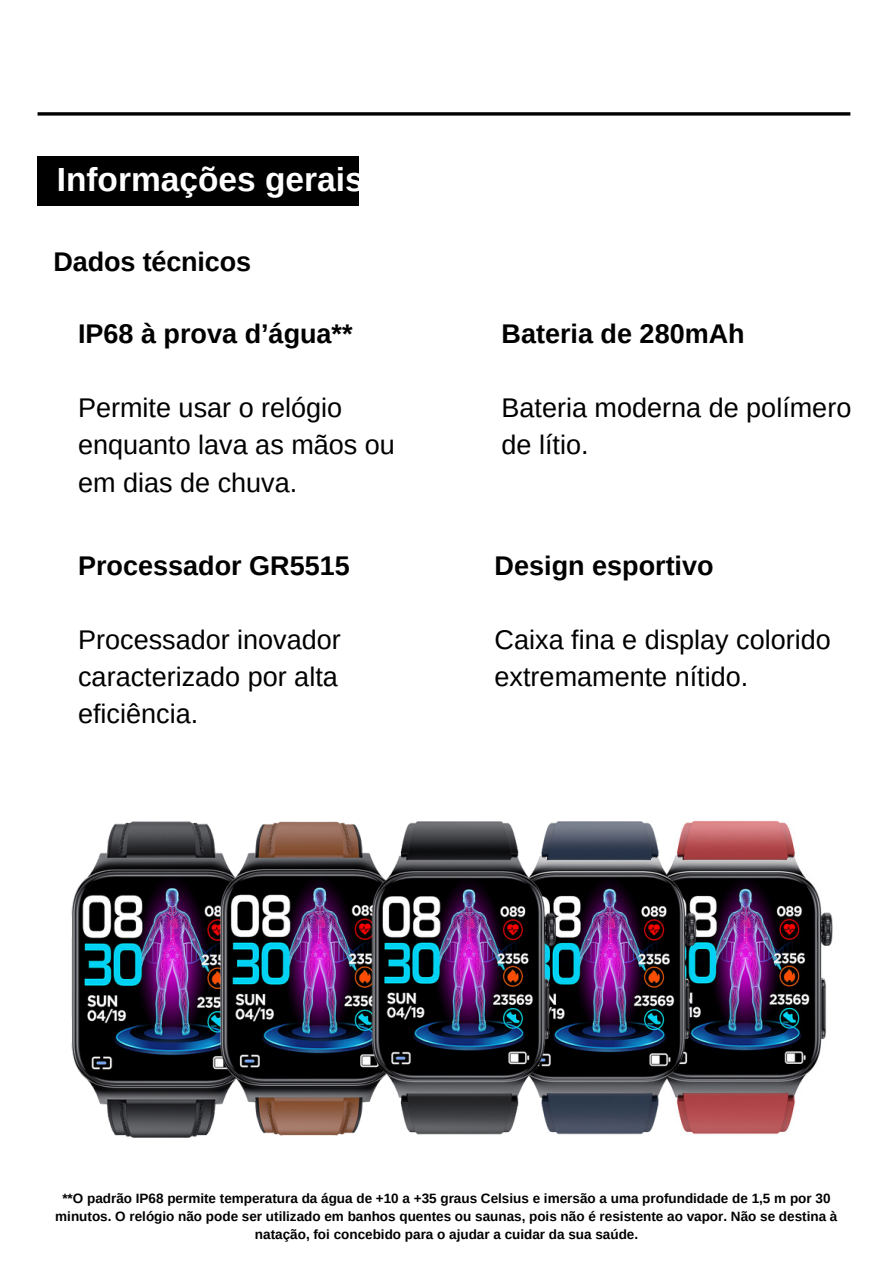
<style>
.page{position:relative;width:894px;height:1264px;background:#fff}
.page>*{position:absolute;margin:0;border:0;box-sizing:border-box;transform-origin:0 0}
.t1{font:700 33.45px "Arimo";color:#fff}
.t2{font:27px/37.2px "Arimo";color:#000}
.t3{font:700 27px "Arimo";color:#000}
.t4{font:700 13.5px/18px "Arimo";color:#000;text-align:center}
</style>
<div class="page">
<svg style="left:38px;top:112px;width:812px;height:4px;background:#272727"></svg>
<div style="left:38px;top:156px;width:321px;height:50px;background:#000"></div>
<img style="left:779px;top:822px;width:54px;height:311px">
<img style="left:639px;top:821px;width:140px;height:314px">
<img style="left:71px;top:823px;width:55px;height:313px">
<img style="left:126px;top:821px;width:152px;height:317px">
<img style="left:278px;top:821px;width:361px;height:315px">
<p class="t1" style="left:57px;top:160px;width:308px">Informações gerais</p>
<p class="t3" style="left:54px;top:246px;width:199px">Dados técnicos</p>
<p class="t3" style="left:78px;top:318px;width:276px">IP68 à prova d’água**</p>
<h2 class="t2" style="left:78px;top:389px;width:318px">Permite usar o relógio enquanto lava as mãos ou em dias de chuva.</h2>
<p class="t3" style="left:78px;top:550px;width:273px">Processador GR5515</p>
<p class="t2" style="left:78px;top:621px;width:264px;text-align:justify">Processador inovador caracterizado por alta eficiência.</p>
<h3 class="t3" style="left:501px;top:318px;width:244px">Bateria de 280mAh</h3>
<p class="t2" style="left:501px;top:389px;width:351px">Bateria moderna de polímero de lítio.</p>
<p class="t3" style="left:494px;top:550px;width:220px">Design esportivo</p>
<p class="t2" style="left:494px;top:621px;width:337px">Caixa fina e display colorido extremamente nítido.</p>
<p class="t4" style="left:55px;top:1189px;width:783px">**O padrão IP68 permite temperatura da água de +10 a +35 graus Celsius e imersão a uma profundidade de 1,5 m por 30 minutos. O relógio não pode ser utilizado em banhos quentes ou saunas, pois não é resistente ao vapor. Não se destina à natação, foi concebido para o ajudar a cuidar da sua saúde.</p>
</div>
